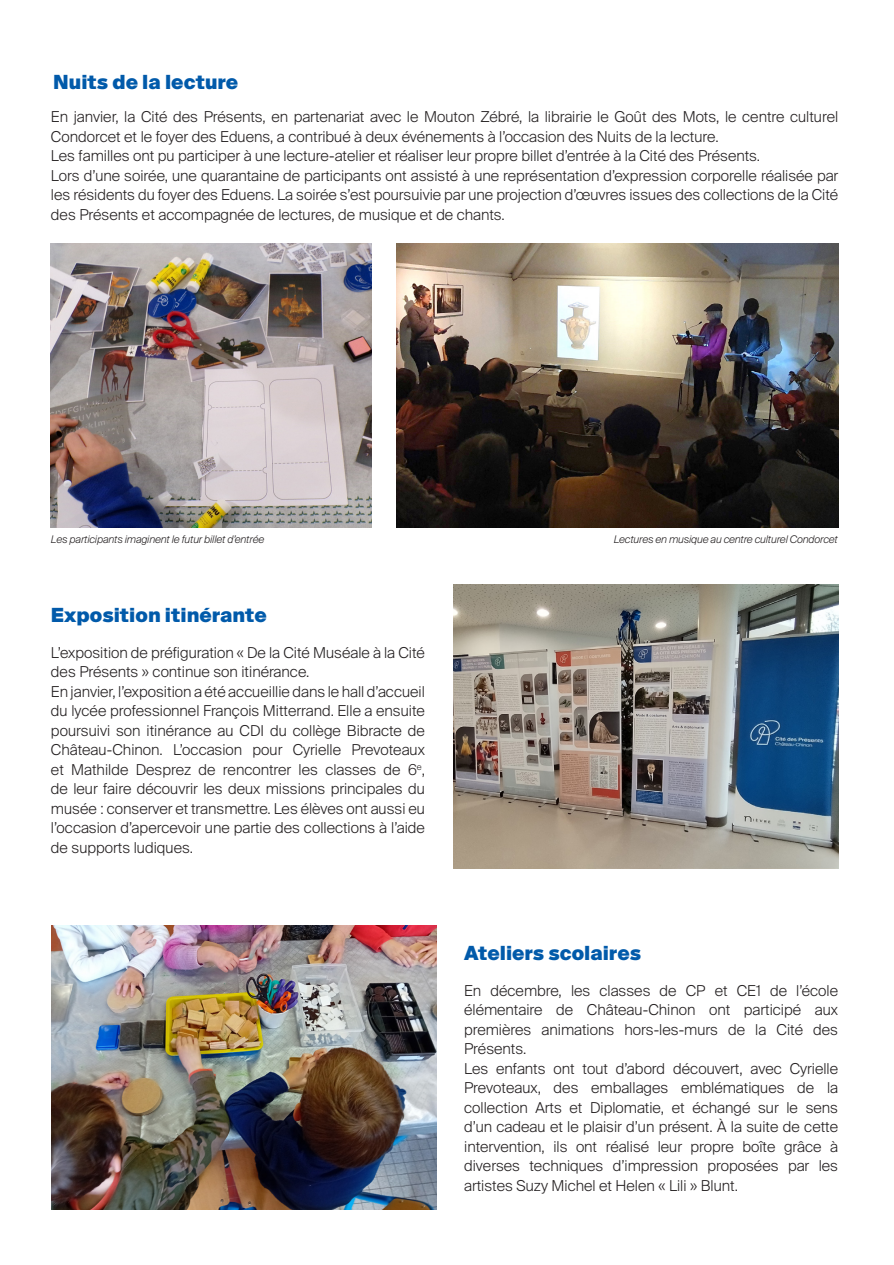
<style>
.page{position:relative;width:894px;height:1265px;background:#fff}
.page>*{position:absolute;margin:0;border:0;box-sizing:border-box;transform-origin:0 0}
.t1{font:900 19.5px "Suisse Intl";color:#015aaa}
.t2{font:300 15px/19.5px "Suisse Intl";color:#231f20;text-align:justify}
.t3{font:italic 300 10.5px "Suisse Intl";letter-spacing:-.01em;color:#231f20}
</style>
<div class="page">
<img style="left:51px;top:925px;width:386px;height:284px">
<img style="left:51px;top:244px;width:320px;height:283px">
<img style="left:396px;top:244px;width:442px;height:283px">
<img style="left:453px;top:584px;width:385px;height:284px">
<p class="t1" style="left:53px;top:71px;width:187px">Nuits de la lecture</p>
<p class="t2" style="left:51px;top:107px;width:789px">En janvier, la Cité des Présents, en partenariat avec le Mouton Zébré, la librairie le Goût des Mots, le centre culturel<br>Condorcet et le foyer des Eduens, a contribué à deux événements à l’occasion des Nuits de la lecture.</p>
<p class="t2" style="left:51px;top:146px;width:711px">Les familles ont pu participer à une lecture-atelier et réaliser leur propre billet d’entrée à la Cité des Présents.</p>
<p class="t2" style="left:51px;top:166px;width:789px">Lors d’une soirée, une quarantaine de participants ont assisté à une représentation d’expression corporelle réalisée par les résidents du foyer des Eduens. La soirée s’est poursuivie par une projection d’œuvres issues des collections de la Cité des Présents et accompagnée de lectures, de musique et de chants.</p>
<p class="t3" style="left:51px;top:533px;width:215px">Les participants imaginent le futur billet d’entrée</p>
<p class="t3" style="left:614px;top:533px;width:226px">Lectures en musique au centre culturel Condorcet</p>
<p class="t1" style="left:51px;top:603px;width:217px">Exposition itinérante</p>
<p class="t2" style="left:51px;top:642px;width:375px">L’exposition de préfiguration « De la Cité Muséale à la Cité des Présents » continue son itinérance.</p>
<p class="t2" style="left:51px;top:681px;width:375px">En janvier, l’exposition a été accueillie dans le hall d’accueil du lycée professionnel François Mitterrand. Elle a ensuite poursuivi son itinérance au CDI du collège Bibracte de Château-Chinon. L’occasion pour Cyrielle Prevoteaux et Mathilde Desprez de rencontrer les classes de 6<sup>e</sup>, de leur faire découvrir les deux missions principales du musée : conserver et transmettre. Les élèves ont aussi eu l’occasion d’apercevoir une partie des collections à l’aide de supports ludiques.</p>
<p class="t1" style="left:464px;top:941px;width:178px">Ateliers scolaires</p>
<p class="t2" style="left:464px;top:980px;width:375px">En décembre, les classes de CP et CE1 de l’école élémentaire de Château-Chinon ont participé aux premières animations hors-les-murs de la Cité des Présents.</p>
<p class="t2" style="left:464px;top:1058px;width:375px">Les enfants ont tout d’abord découvert, avec Cyrielle Prevoteaux, des emballages emblématiques de la collection Arts et Diplomatie, et échangé sur le sens d’un cadeau et le plaisir d’un présent. À la suite de cette intervention, ils ont réalisé leur propre boîte grâce à diverses techniques d’impression proposées par les artistes Suzy Michel et Helen « Lili » Blunt.</p>
</div>
